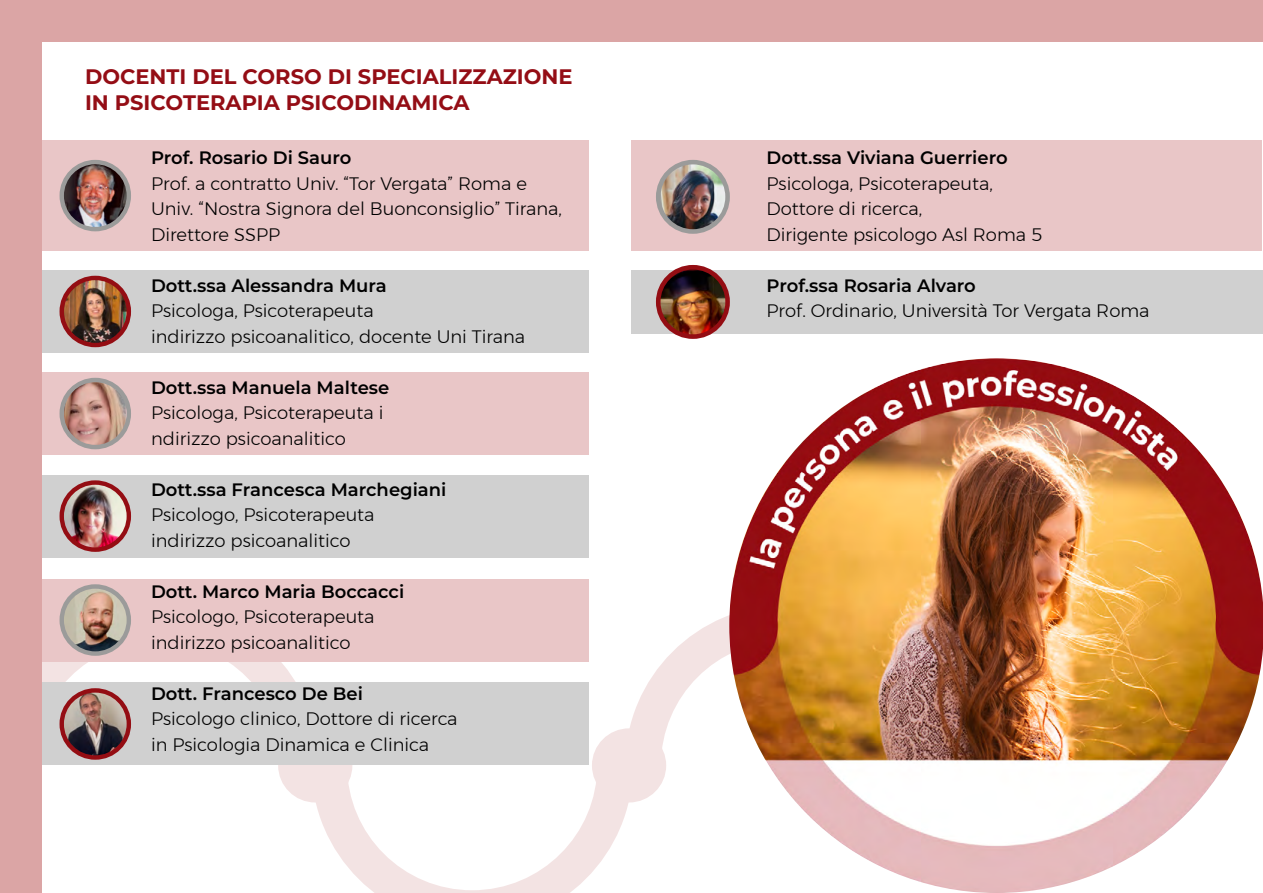
<style>
.page{position:relative;width:1263px;height:893px;background:#dba5a5}
.page>*{position:absolute;margin:0;border:0;box-sizing:border-box;transform-origin:0 0}
.t1{font:700 21px/25.5px "Montserrat";color:#940d15}
.t2{font:300 18px/25.5px "Montserrat";color:#000}
.t3{font:600 18px "Montserrat";color:#000}
</style>
<div class="page">
<div style="left:43px;top:43px;width:1220px;height:850px;background:#fff"></div>
<svg style="left:42px;top:601px;width:281px;height:172px"></svg>
<svg style="left:630px;top:615px;width:99px;height:113px"></svg>
<svg style="left:277px;top:728px;width:390px;height:165px"></svg>
<div style="left:43px;top:140px;width:546px;height:111px;background:#e9c6c7"></div>
<div style="left:631px;top:140px;width:631px;height:111px;background:#e9c6c7"></div>
<div style="left:43px;top:372px;width:546px;height:83px;background:#e9c6c7"></div>
<div style="left:43px;top:579px;width:546px;height:82px;background:#e9c6c7"></div>
<div style="left:43px;top:270px;width:546px;height:83px;background:#d0d0d0"></div>
<div style="left:631px;top:270px;width:632px;height:64px;background:#d0d0d0"></div>
<div style="left:43px;top:475px;width:546px;height:83px;background:#d0d0d0"></div>
<div style="left:43px;top:682px;width:546px;height:83px;background:#d0d0d0"></div>
<img style="left:729px;top:358px;width:534px;height:535px">
<img style="left:658px;top:162px;width:70px;height:67px">
<div style="left:656px;top:160px;width:74px;height:74px;border:5px solid #9b9b9a;border-radius:50%"></div>
<img style="left:658px;top:267px;width:70px;height:70px;border-radius:35px">
<div style="left:656px;top:265px;width:74px;height:74px;border:5px solid #940d13;border-radius:50%"></div>
<img style="left:62px;top:162px;width:67px;height:67px">
<div style="left:60px;top:160px;width:71px;height:71px;border:4px solid #9b9b9a;border-radius:50%"></div>
<img style="left:62px;top:279px;width:67px;height:65px">
<div style="left:60px;top:276px;width:71px;height:71px;border:4px solid #940d13;border-radius:50%"></div>
<img style="left:64px;top:380px;width:62px;height:67px">
<div style="left:60px;top:378px;width:71px;height:71px;border:4px solid #9b9b9a;border-radius:50%"></div>
<img style="left:62px;top:485px;width:67px;height:65px">
<div style="left:60px;top:480px;width:71px;height:72px;border:4px solid #940d13;border-radius:50%"></div>
<img style="left:62px;top:586px;width:67px;height:68px;border-radius:34px">
<div style="left:60px;top:584px;width:71px;height:72px;border:4px solid #9b9b9a;border-radius:50%"></div>
<img style="left:62px;top:690px;width:67px;height:67px">
<div style="left:60px;top:688px;width:71px;height:72px;border:4px solid #940d13;border-radius:50%"></div>
<p class="t1" style="left:85px;top:63px;width:489px">DOCENTI DEL CORSO DI SPECIALIZZAZIONE<br>IN PSICOTERAPIA PSICODINAMICA</p>
<p class="t3" style="left:151px;top:145px;width:202px">Prof. Rosario Di Sauro</p>
<p class="t2" style="left:151px;top:170px;width:412px">Prof. a contratto Univ. “Tor Vergata” Roma e<br>Univ. “Nostra Signora del Buonconsiglio” Tirana,<br>Direttore SSPP</p>
<p class="t3" style="left:151px;top:272px;width:237px">Dott.ssa Alessandra Mura</p>
<p class="t2" style="left:151px;top:298px;width:376px">Psicologa, Psicoterapeuta<br>indirizzo psicoanalitico, docente Uni Tirana</p>
<p class="t3" style="left:151px;top:374px;width:240px">Dott.ssa Manuela Maltese</p>
<p class="t2" style="left:151px;top:400px;width:234px">Psicologa, Psicoterapeuta i ndirizzo psicoanalitico</p>
<p class="t3" style="left:151px;top:476px;width:297px">Dott.ssa Francesca Marchegiani</p>
<p class="t2" style="left:151px;top:502px;width:225px">Psicologo, Psicoterapeuta indirizzo psicoanalitico</p>
<p class="t3" style="left:151px;top:578px;width:255px">Dott. Marco Maria Boccacci</p>
<p class="t2" style="left:151px;top:604px;width:225px">Psicologo, Psicoterapeuta indirizzo psicoanalitico</p>
<p class="t3" style="left:151px;top:681px;width:213px">Dott. Francesco De Bei</p>
<p class="t2" style="left:151px;top:706px;width:308px">Psicologo clinico, Dottore di ricerca in Psicologia Dinamica e Clinica</p>
<p class="t3" style="left:767px;top:145px;width:243px">Dott.ssa Viviana Guerriero</p>
<p class="t2" style="left:767px;top:170px;width:277px">Psicologa, Psicoterapeuta,<br>Dottore di ricerca,<br>Dirigente psicologo Asl Roma 5</p>
<p class="t3" style="left:767px;top:273px;width:211px">Prof.ssa Rosaria Alvaro</p>
<p class="t2" style="left:767px;top:298px;width:384px">Prof. Ordinario, Università Tor Vergata Roma</p>
</div>
